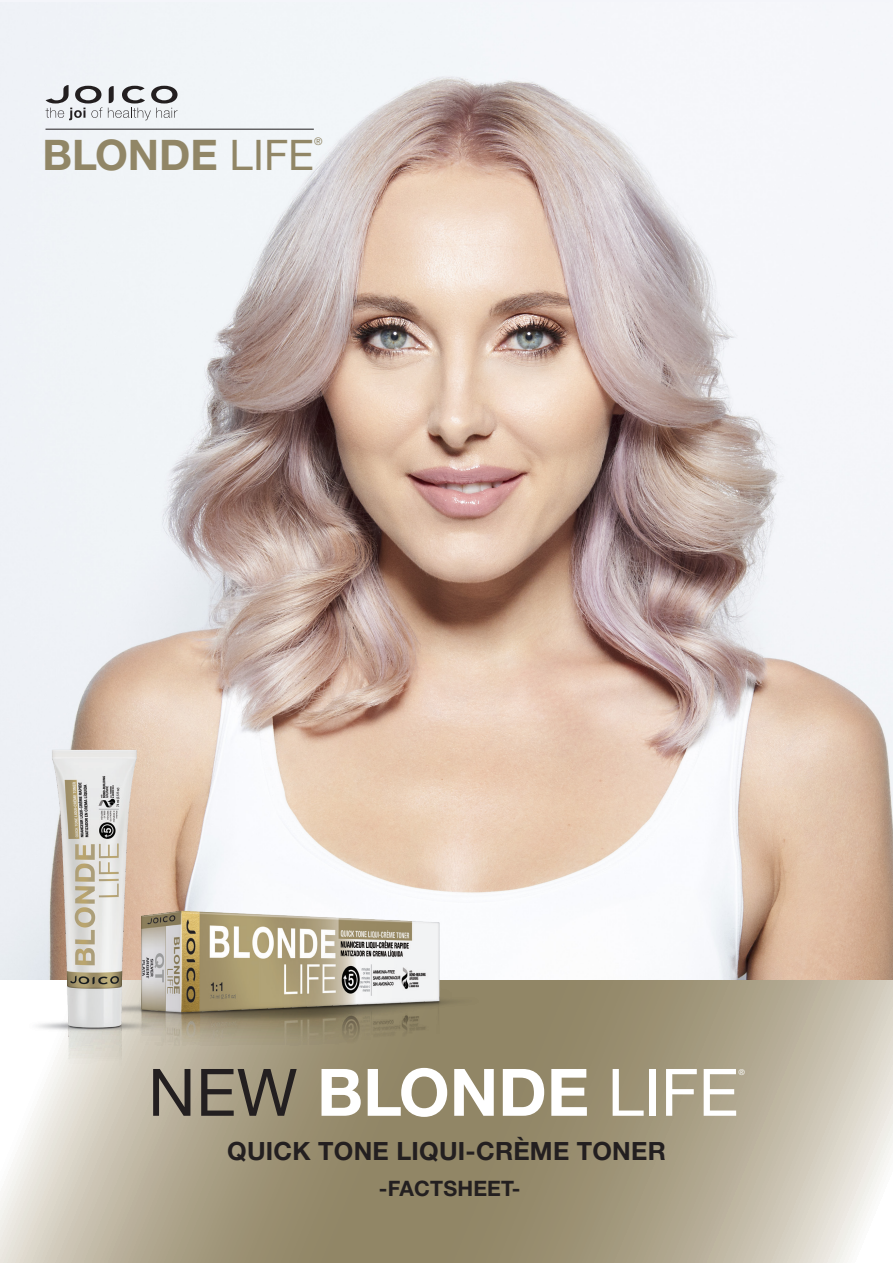
<style>
.page{position:relative;width:893px;height:1263px;background:#fff}
.page>*{position:absolute;margin:0;border:0;box-sizing:border-box;transform-origin:0 0}
.t1{font:700 65.55px "Helvetica Neue LT Std";color:#fff}
.t2{font:700 42.15px "Helvetica Neue LT Std";color:#918666}
.t3{font:700 25.2px "Helvetica Neue LT Std";letter-spacing:.01em;color:#231f20}
.t4{font:700 21.3px "Helvetica Neue LT Std";letter-spacing:.01em;color:#231f20}
.t5{font:10.5px "Helvetica Neue LT Std";color:#918666}
.t6{font:8.1px "Helvetica Neue LT Std";color:#fff}
.s1{font-weight:400}
.s2{font-weight:400;color:#231f20}
</style>
<div class="page">
<img style="left:0;top:2px;width:893px;height:978px">
<svg style="left:0;top:980px;width:893px;height:283px;background:#b0a78f"></svg>
<hr style="left:46px;top:129px;width:268px;height:1px;background:#231f20">
<svg style="left:46px;top:85px;width:132px;height:35px"></svg>
<img style="left:0;top:693px;width:512px;height:417px">
<p class="t2" style="left:43px;top:129px;width:273px">BLONDE <span class="s1">LIFE</span></p>
<p class="t5" style="left:314px;top:135px;width:10px">®</p>
<p class="t1" style="left:148px;top:1052px;width:592px"><span class="s2">NEW</span> BLONDE <span class="s1">LIFE</span></p>
<p class="t6" style="left:739px;top:1067px;width:8px">®</p>
<p class="t3" style="left:227px;top:1135px;width:440px">QUICK TONE LIQUI-CRÈME TONER</p>
<p class="t4" style="left:379px;top:1175px;width:143px">-FACTSHEET-</p>
</div>
